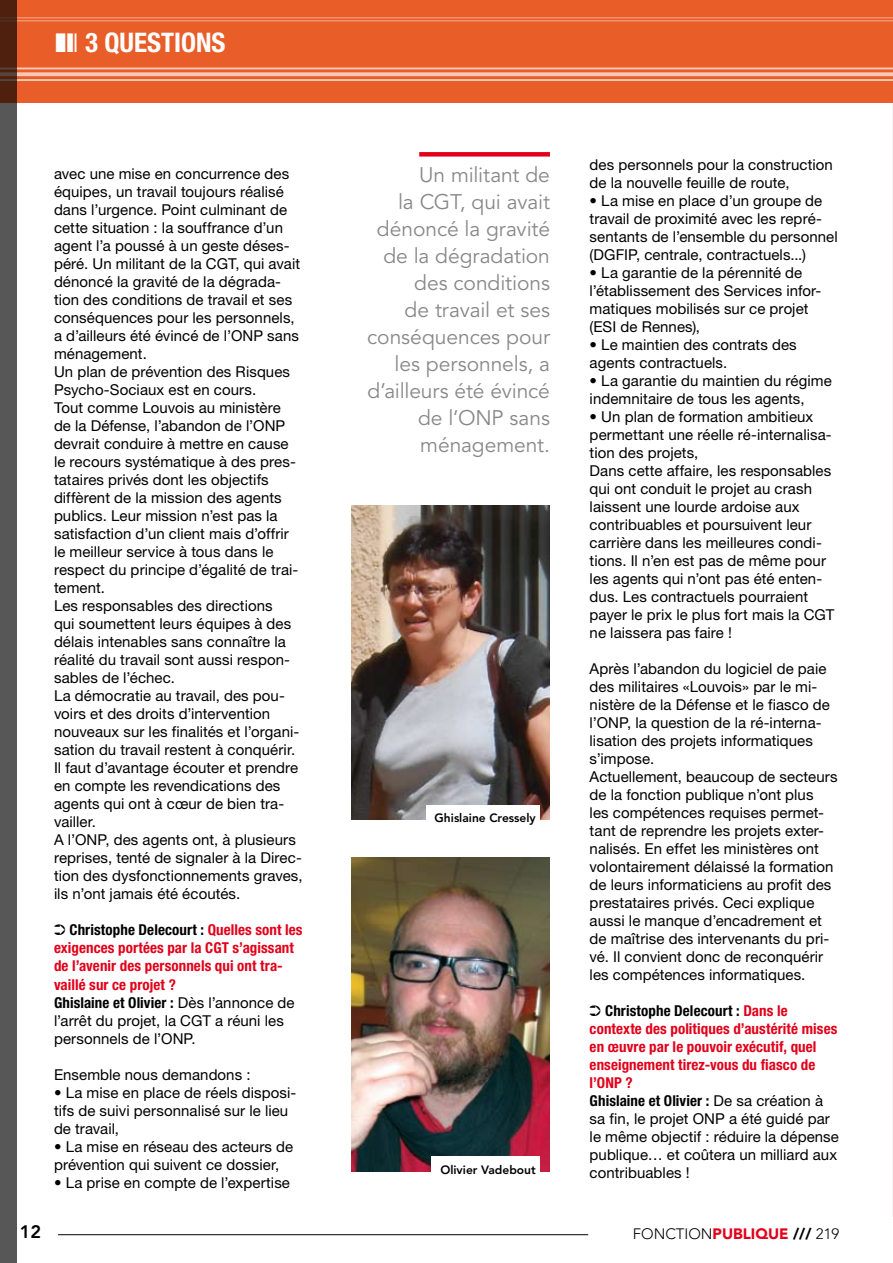
<style>
.page{position:relative;width:893px;height:1263px;background:#fff}
.page>*{position:absolute;margin:0;border:0;box-sizing:border-box;transform-origin:0 0}
.t1{font:700 condensed 27px "Helvetica Neue LT Std";color:#fff}
.t2{font:21px/27px "Avenir LT Std";letter-spacing:-.005em;color:#87888a;text-align:right}
.t3{font:800 18px "Avenir LT Std";color:#000}
.t4{font:15px/18px "Helvetica Neue LT Std";letter-spacing:.005em;color:#000}
.t5{font:700 condensed 15px/18px "Helvetica Neue LT Std";letter-spacing:.005em;color:#e2001a}
.t6{font:300 15px "Avenir LT Std";color:#000}
.t7{font:800 12px "Avenir LT Std";color:#000}
.s1{color:#000}
.s2{font-weight:400;font-stretch:normal;color:#000}
.s3{font-weight:700;font-stretch:condensed}
.s4{font-weight:700;font-stretch:condensed;color:#e2001a}
.s5{font-weight:900;color:#e2001a}
.s6{font-weight:900}
</style>
<div class="page">
<hr style="left:58px;top:1234px;width:530px;height:1px;background:#000">
<div style="left:0;top:0;width:893px;height:102px;background:#e95e28"></div>
<img style="left:351px;top:506px;width:199px;height:314px">
<img style="left:351px;top:857px;width:199px;height:314px">
<div style="left:419px;top:152px;width:131px;height:5px;background:#e2001a"></div>
<hr style="left:0;top:68px;width:893px;height:1px;background:#fff">
<svg style="left:17px;top:72px;width:876px;height:4px;background:#f5bfa9"></svg>
<hr style="left:0;top:79px;width:893px;height:2px;background:#fff">
<hr style="left:0;top:17px;width:893px;height:2px;background:#fff">
<hr style="left:0;top:20px;width:893px;height:2px;background:#fff">
<svg style="left:0;top:0;width:17px;height:1263px;background:#565251"></svg>
<div style="left:426px;top:805px;width:114px;height:17px;background:#fff"></div>
<div style="left:432px;top:1156px;width:108px;height:17px;background:#fff"></div>
<h1 class="t1" style="left:85px;top:26px;width:142px">3 QUESTIONS</h1>
<p class="t4" style="left:54px;top:165px;width:250px">avec une mise en concurrence des équipes, un travail toujours réalisé dans l’urgence. Point culminant de cette situation : la souffrance d’un agent l’a poussé à un geste déses&shy;péré. Un militant de la CGT, qui avait dénoncé la gravité de la dégrada&shy;tion des conditions de travail et ses conséquences pour les personnels, a d’ailleurs été évincé de l’ONP sans ménagement.<br>Un plan de prévention des Risques<br>Psycho-Sociaux est en cours.<br>Tout comme Louvois au ministère<br>de la Défense, l’abandon de l’ONP devrait conduire à mettre en cause le recours systématique à des pres&shy;tataires privés dont les objectifs diffèrent de la mission des agents publics. Leur mission n’est pas la satisfaction d’un client mais d’offrir le meilleur service à tous dans le respect du principe d’égalité de trai&shy;tement.<br>Les responsables des directions<br>qui soumettent leurs équipes à des délais intenables sans connaître la réalité du travail sont aussi respon&shy;sables de l’échec.<br>La démocratie au travail, des pou&shy;voirs et des droits d’intervention nouveaux sur les finalités et l’organi&shy;sation du travail restent à conquérir.<br>Il faut d’avantage écouter et prendre en compte les revendications des agents qui ont à cœur de bien tra&shy;vailler.<br>A l’ONP, des agents ont, à plusieurs reprises, tenté de signaler à la Direc&shy;tion des dysfonctionnements graves, ils n’ont jamais été écoutés.</p>
<p class="t5" style="left:54px;top:921px;width:250px"><span class="s1">➲ Christophe Delecourt :</span> Quelles sont les exigences portées par la CGT s’agissant de l’avenir des personnels qui ont tra&shy;vaillé sur ce projet ?<br><span class="s1">Ghislaine et Olivier :</span> <span class="s2">Dès l’annonce de l’arrêt du projet, la CGT a réuni les personnels de l’ONP.</span></p>
<p class="t4" style="left:54px;top:1065px;width:198px">Ensemble nous demandons :</p>
<p class="t4" style="left:54px;top:1083px;width:244px">• La mise en place de réels disposi&shy;tifs de suivi personnalisé sur le lieu de travail,</p>
<p class="t4" style="left:54px;top:1137px;width:241px">• La mise en réseau des acteurs de prévention qui suivent ce dossier,</p>
<p class="t4" style="left:54px;top:1173px;width:237px">• La prise en compte de l’expertise</p>
<h2 class="t2" style="left:367px;top:162px;width:184px">Un militant de<br>la CGT, qui avait dénoncé la gravité de la dégradation des conditions<br>de travail et ses conséquences pour les personnels, a d’ailleurs été évincé de l’ONP sans ménagement.</h2>
<p class="t7" style="left:435px;top:811px;width:103px">Ghislaine Cressely</p>
<p class="t7" style="left:440px;top:1162px;width:97px">Olivier Vadebout</p>
<p class="t4" style="left:590px;top:156px;width:245px">des personnels pour la construction de la nouvelle feuille de route,</p>
<p class="t4" style="left:590px;top:192px;width:250px">• La mise en place d’un groupe de travail de proximité avec les repré&shy;sentants de l’ensemble du personnel (DGFIP, centrale, contractuels...)</p>
<p class="t4" style="left:590px;top:264px;width:233px">• La garantie de la pérennité de l’établissement des Services infor&shy;matiques mobilisés sur ce projet (ESI de Rennes),</p>
<p class="t4" style="left:590px;top:336px;width:209px">• Le maintien des contrats des agents contractuels.</p>
<p class="t4" style="left:590px;top:372px;width:244px">• La garantie du maintien du régime indemnitaire de tous les agents,</p>
<p class="t4" style="left:590px;top:408px;width:246px">• Un plan de formation ambitieux permettant une réelle ré-internalisa&shy;tion des projets,<br>Dans cette affaire, les responsables qui ont conduit le projet au crash laissent une lourde ardoise aux contribuables et poursuivent leur carrière dans les meilleures condi&shy;tions. Il n’en est pas de même pour les agents qui n’ont pas été enten&shy;dus. Les contractuels pourraient payer le prix le plus fort mais la CGT ne laissera pas faire !</p>
<p class="t4" style="left:590px;top:660px;width:249px">Après l’abandon du logiciel de paie des militaires «Louvois» par le mi&shy;nistère de la Défense et le fiasco de l’ONP, la question de la ré-interna&shy;lisation des projets informatiques s’impose.<br>Actuellement, beaucoup de secteurs de la fonction publique n’ont plus<br>les compétences requises permet&shy;tant de reprendre les projets exter&shy;nalisés. En effet les ministères ont volontairement délaissé la formation de leurs informaticiens au profit des prestataires privés. Ceci explique aussi le manque d’encadrement et de maîtrise des intervenants du pri&shy;vé. Il convient donc de reconquérir les compétences informatiques.</p>
<p class="t4" style="left:590px;top:1002px;width:251px">➲ <span class="s3">Christophe Delecourt :</span> <span class="s4">Dans le contexte des politiques d’austérité mises en œuvre par le pouvoir exécutif, quel enseignement tirez-vous du fiasco de l’ONP ?<br></span><span class="s3">Ghislaine et Olivier :</span> De sa création à sa fin, le projet ONP a été guidé par le même objectif : réduire la dépense publique… et coûtera un milliard aux contribuables !</p>
<p class="t3" style="left:20px;top:1221px;width:23px">12</p>
<p class="t6" style="left:633px;top:1225px;width:208px">FONCTION<span class="s5">PUBLIQUE</span> <span class="s6">///</span> 219</p>
</div>
